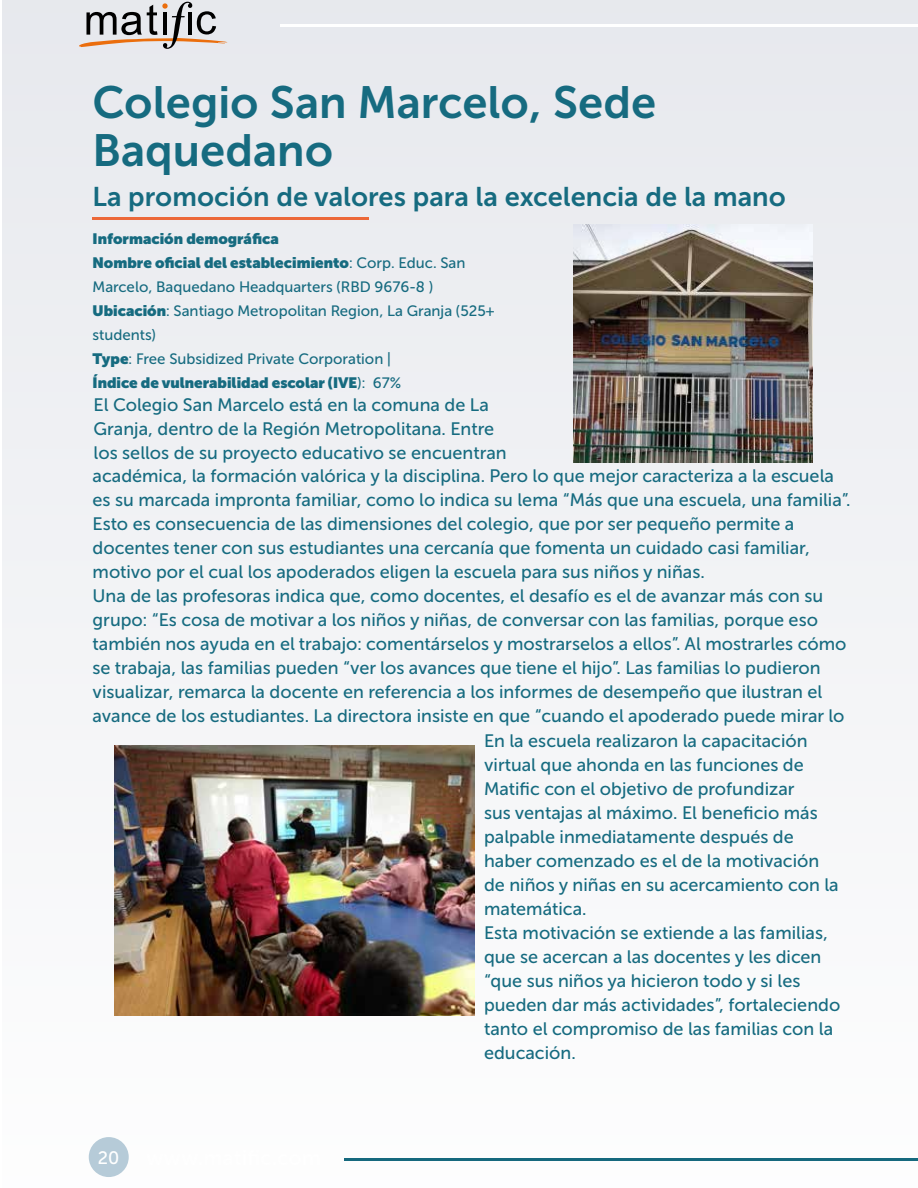
<style>
.page{position:relative;width:918px;height:1188px;background:#fff}
.page>*{position:absolute;margin:0;border:0;box-sizing:border-box;transform-origin:0 0}
.t1{font:45px/48px "Museo Sans Cyrl 700";color:#166b80}
.t2{font:27px "Museo Sans Cyrl 700";color:#166b80}
.t3{font:18px "Museo Sans Cyrl 500";color:#166b80}
.t4{font:18px "Museo Sans Cyrl 500";color:#fff}
.t5{font:15px/24px "Museo Sans Cyrl 500";color:#166b80}
.t6{font:900 15px/24px "Museo Sans Display";color:#166b80}
.s1{font-family:"Museo Sans Cyrl 500";font-weight:400}
.s2{font-family:"Museo Sans Display";font-weight:900}
</style>
<div class="page">
<div style="left:2px;top:0;width:916px;height:1188px;background:#f2f3f5"></div>
<hr style="left:345px;top:1158px;width:573px;height:2px;background:#16697e">
<div style="left:89px;top:1137px;width:40px;height:40px;background:#b6cbd8;border-radius:50%"></div>
<hr style="left:280px;top:25px;width:638px;height:2px;background:#fff">
<hr style="left:93px;top:217px;width:276px;height:2px;background:#ec6839">
<svg style="left:79px;top:2px;width:149px;height:47px"></svg>
<img style="left:574px;top:224px;width:239px;height:238px">
<img style="left:115px;top:746px;width:360px;height:270px">
<h1 class="t1" style="left:93px;top:78px;width:565px">Colegio San Marcelo, Sede<br>Baquedano</h1>
<h2 class="t2" style="left:93px;top:182px;width:695px">La promoción de valores para la excelencia de la mano</h2>
<p class="t6" style="left:93px;top:227px;width:374px">Información demográfica<br>Nombre oficial del establecimiento<span class="s1">: Corp. Educ. San</span></p>
<p class="t5" style="left:93px;top:275px;width:403px">Marcelo, Baquedano Headquarters (RBD 9676-8 )<br><span class="s2">Ubicación</span>: Santiago Metropolitan Region, La Granja (525+ students)<br><span class="s2">Type</span>: Free Subsidized Private Corporation |</p>
<p class="t6" style="left:93px;top:371px;width:310px">Índice de vulnerabilidad escolar (IVE<span class="s1">): 67%</span></p>
<p class="t3" style="left:94px;top:394px;width:397px">El Colegio San Marcelo está en la comuna de La</p>
<p class="t3" style="left:94px;top:418px;width:402px">Granja, dentro de la Región Metropolitana. Entre</p>
<p class="t3" style="left:94px;top:442px;width:415px">los sellos de su proyecto educativo se encuentran</p>
<p class="t3" style="left:93px;top:466px;width:743px">académica, la formación valórica y la disciplina. Pero lo que mejor caracteriza a la escuela</p>
<p class="t3" style="left:93px;top:490px;width:760px">es su marcada impronta familiar, como lo indica su lema “Más que una escuela, una familia”.</p>
<p class="t3" style="left:93px;top:514px;width:703px">Esto es consecuencia de las dimensiones del colegio, que por ser pequeño permite a</p>
<p class="t3" style="left:93px;top:538px;width:719px">docentes tener con sus estudiantes una cercanía que fomenta un cuidado casi familiar,</p>
<p class="t3" style="left:93px;top:562px;width:614px">motivo por el cual los apoderados eligen la escuela para sus niños y niñas.</p>
<p class="t3" style="left:93px;top:586px;width:732px">Una de las profesoras indica que, como docentes, el desafío es el de avanzar más con su</p>
<p class="t3" style="left:93px;top:610px;width:727px">grupo: “Es cosa de motivar a los niños y niñas, de conversar con las familias, porque eso</p>
<p class="t3" style="left:93px;top:634px;width:755px">también nos ayuda en el trabajo: comentárselos y mostrarselos a ellos”. Al mostrarles cómo</p>
<p class="t3" style="left:93px;top:658px;width:730px">se trabaja, las familias pueden “ver los avances que tiene el hijo”. Las familias lo pudieron</p>
<p class="t3" style="left:93px;top:682px;width:731px">visualizar, remarca la docente en referencia a los informes de desempeño que ilustran el</p>
<p class="t3" style="left:93px;top:706px;width:753px">avance de los estudiantes. La directora insiste en que “cuando el apoderado puede mirar lo</p>
<p class="t3" style="left:484px;top:731px;width:325px">En la escuela realizaron la capacitación</p>
<p class="t3" style="left:484px;top:755px;width:321px">virtual que ahonda en las funciones de</p>
<p class="t3" style="left:484px;top:779px;width:312px">Matific con el objetivo de profundizar</p>
<p class="t3" style="left:484px;top:803px;width:335px">sus ventajas al máximo. El beneficio más</p>
<p class="t3" style="left:484px;top:827px;width:311px">palpable inmediatamente después de</p>
<p class="t3" style="left:484px;top:851px;width:337px">haber comenzado es el de la motivación</p>
<p class="t3" style="left:484px;top:874px;width:356px">de niños y niñas en su acercamiento con la</p>
<p class="t3" style="left:484px;top:898px;width:104px">matemática.</p>
<p class="t3" style="left:484px;top:922px;width:345px">Esta motivación se extiende a las familias,</p>
<p class="t3" style="left:484px;top:946px;width:339px">que se acercan a las docentes y les dicen</p>
<p class="t3" style="left:484px;top:970px;width:318px">“que sus niños ya hicieron todo y si les</p>
<p class="t3" style="left:484px;top:994px;width:358px">pueden dar más actividades”, fortaleciendo</p>
<p class="t3" style="left:484px;top:1018px;width:351px">tanto el compromiso de las familias con la</p>
<p class="t3" style="left:484px;top:1042px;width:93px">educación.</p>
<p class="t4" style="left:98px;top:1148px;width:23px">20</p>
</div>
